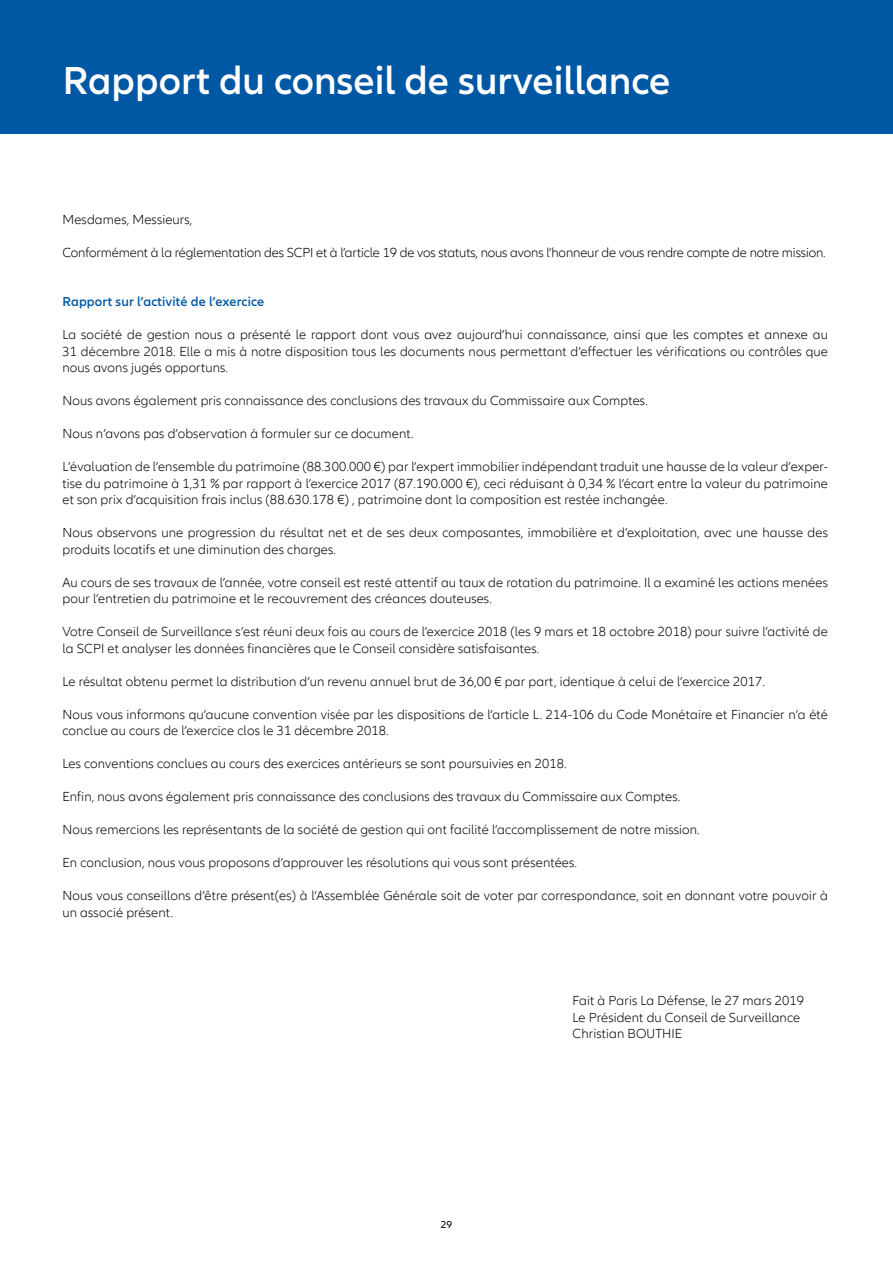
<style>
.page{position:relative;width:893px;height:1263px;background:#fff}
.page>*{position:absolute;margin:0;border:0;box-sizing:border-box;transform-origin:0 0}
.t1{font:600 40.5px "Allianz Neo";color:#fff}
.t2{font:300 13.5px/16.5px "Allianz Neo";letter-spacing:.01em;color:#000}
.t3{font:300 13.5px "Allianz Neo";letter-spacing:-.01em;color:#000}
.t4{font:600 13.5px "Allianz Neo";letter-spacing:.01em;color:#0058a4}
.t5{font:10.5px "Allianz Neo";color:#000}
</style>
<div class="page">
<div style="left:0;top:0;width:893px;height:133px;background:#0058a4"></div>
<h1 class="t1" style="left:63px;top:57px;width:609px">Rapport du conseil de surveillance</h1>
<p class="t2" style="left:62px;top:211px;width:131px">M esdames, M essieurs,</p>
<p class="t3" style="left:62px;top:245px;width:765px">Conformément à la réglementation des SCPI et à l’article 19 de vos statuts, nous avons l’honneur de vous rendre compte de notre mission.</p>
<p class="t4" style="left:62px;top:294px;width:203px">Rapport sur l’activité de l’exercice</p>
<p class="t2" style="left:62px;top:327px;width:767px;text-align:justify">La société de gestion nous a présenté le rapport dont vous avez aujourd’hui connaissance, ainsi que les comptes et annexe au 31 décembre 2018. Elle a mis à notre disposition tous les documents nous permettant d’effectuer les vérifications ou contrôles que nous avons jugés opportuns.</p>
<p class="t2" style="left:62px;top:393px;width:587px">N ous avons également pris connaissance des conclusions des travaux du Commissaire aux Comptes.</p>
<p class="t2" style="left:63px;top:426px;width:353px">N ous n’avons pas d’observation à formuler sur ce document.</p>
<p class="t2" style="left:63px;top:459px;width:767px;text-align:justify">L’évaluation de l’ensemble du patrimoine (88.300.000 €) par l’expert immobilier indépendant traduit une hausse de la valeur d’exper&shy;tise du patrimoine à 1,31 % par rapport à l’exercice 2017 (87.190.000 €), ceci réduisant à 0,34 % l’écart entre la valeur du patrimoine et son prix d’acquisition frais inclus (88.630.178 €) , patrimoine dont la composition est restée inchangée.</p>
<p class="t2" style="left:63px;top:525px;width:767px">N ous observons une progression du résultat net et de ses deux composantes, immobilière et d’exploitation, avec une hausse des produits locatifs et une diminution des charges.</p>
<p class="t2" style="left:63px;top:574px;width:767px">Au cours de ses travaux de l’année, votre conseil est resté attentif au taux de rotation du patrimoine. I l a examiné les actions menées pour l’entretien du patrimoine et le recouvrement des créances douteuses.</p>
<p class="t2" style="left:63px;top:624px;width:767px">Votre Conseil de Surveillance s’est réuni deux fois au cours de l’exercice 2018 (les 9 mars et 18 octobre 2018) pour suivre l’activité de la SCPI et analyser les données financières que le Conseil considère satisfaisantes.</p>
<p class="t2" style="left:63px;top:673px;width:704px">Le résultat obtenu permet la distribution d’un revenu annuel brut de 36,00 € par part, identique à celui de l’exercice 2017.</p>
<p class="t2" style="left:63px;top:706px;width:767px">N ous vous informons qu’aucune convention visée par les dispositions de l’article L. 214-106 du Code M onétaire et Financier n’a été conclue au cours de l’exercice clos le 31 décembre 2018.</p>
<p class="t2" style="left:63px;top:756px;width:506px">Les conventions conclues au cours des exercices antérieurs se sont poursuivies en 2018.</p>
<p class="t2" style="left:63px;top:789px;width:619px">Enfin, nous avons également pris connaissance des conclusions des travaux du Commissaire aux Comptes.</p>
<p class="t2" style="left:63px;top:822px;width:639px">N ous remercions les représentants de la société de gestion qui ont facilité l’accomplissement de notre mission.</p>
<p class="t2" style="left:63px;top:855px;width:516px">En conclusion, nous vous proposons d’approuver les résolutions qui vous sont présentées.</p>
<p class="t2" style="left:63px;top:888px;width:767px">Nous vous conseillons d’être présent(es) à l’Assemblée Générale soit de voter par correspondance, soit en donnant votre pouvoir à un associé présent.</p>
<p class="t5" style="left:441px;top:1219px;width:13px">29</p>
<p class="t2" style="left:573px;top:993px;width:233px">Fait à Paris La Défense, le 27 mars 2019<br>Le Président du Conseil de Surveillance<br>Christian BOUTHIE</p>
</div>
